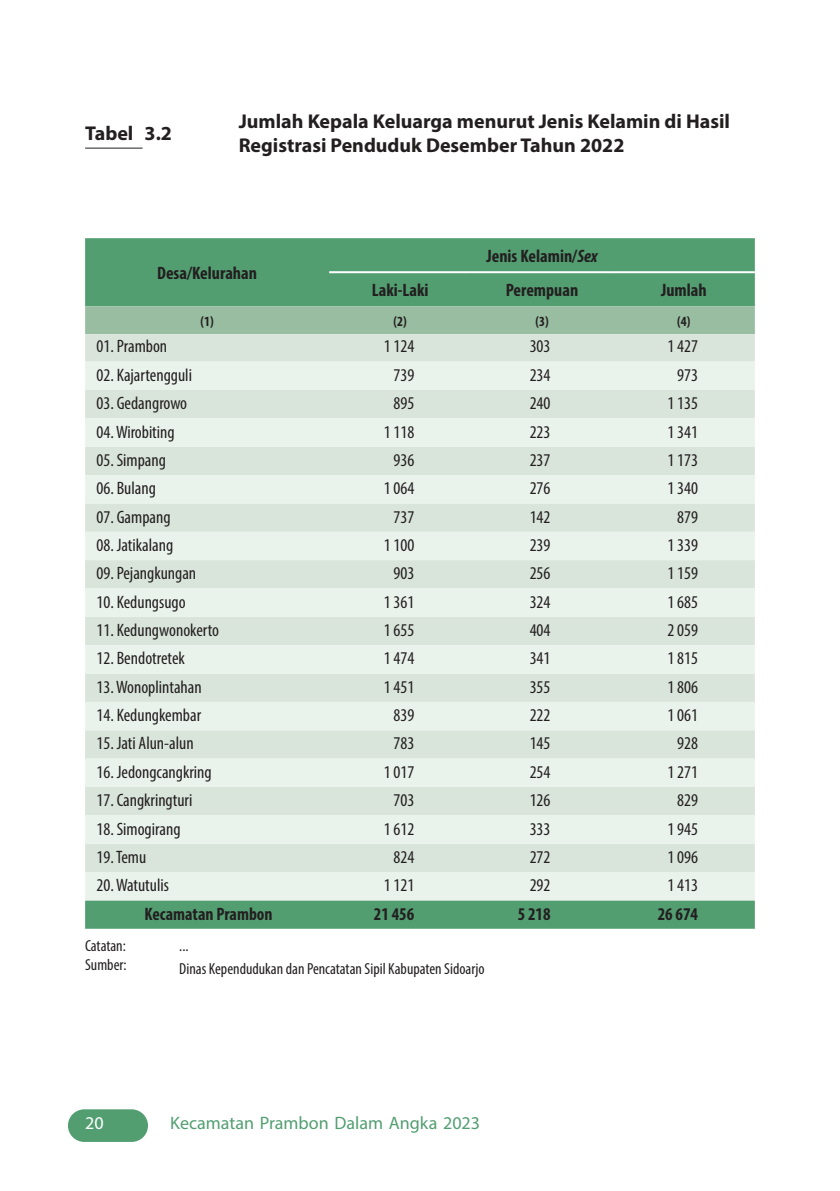
<style>
.page{position:relative;width:840px;height:1191px;background:#fff}
.page>*{position:absolute;margin:0;border:0;box-sizing:border-box;transform-origin:0 0}
.kode_GT{font:700 20px/24px "Myriad Pro";color:#231f20}
.stub{font:condensed 18px "Myriad Pro";color:#231f20}
.isi_tabel{font:condensed 18px "Myriad Pro";color:#231f20}
.judul_kolom{font:700 condensed 18px "Myriad Pro";color:#231f20}
.t1{font:18px "Myriad Pro";color:#529e71}
.Konten_Total{font:700 condensed 18px "Myriad Pro";color:#231f20}
.t2{font:18px "Myriad Pro";color:#fff}
.sumber_catatan{font:condensed 16px "Myriad Pro";color:#231f20}
.Nomor_Kolom{font:700 condensed 14px "Myriad Pro";color:#231f20}
.s1{font-style:italic}
</style>
<div class="page">
<div style="left:68px;top:1109px;width:80px;height:33px;background:#529e71;border-radius:16px"></div>
<div style="left:85px;top:238px;width:669px;height:690px;background:#529e71"></div>
<div style="left:85px;top:306px;width:669px;height:28px;background:#98bda1"></div>
<div style="left:85px;top:334px;width:669px;height:27px;background:#d9e5da"></div>
<svg style="left:85px;top:361px;width:669px;height:539px;background:#e2ebe3"></svg>
<hr style="left:329px;top:271px;width:142px;height:2px;background:#fff">
<hr style="left:471px;top:271px;width:141px;height:2px;background:#fff">
<hr style="left:612px;top:271px;width:142px;height:2px;background:#fff">
<hr style="left:85px;top:148px;width:57px;height:1px;background:#231f20">
<p class="kode_GT" style="left:85px;top:121px;width:50px">Tabel</p>
<p class="kode_GT" style="left:144px;top:121px;width:29px">3.2</p>
<p class="kode_GT" style="left:238px;top:109px;width:492px">Jumlah Kepala Keluarga menurut Jenis Kelamin di Hasil<br>Registrasi Penduduk Desember Tahun 2022</p>
<p class="judul_kolom" style="left:157px;top:262px;width:101px">Desa/Kelurahan</p>
<p class="judul_kolom" style="left:486px;top:245px;width:112px">Jenis Kelamin/<span class="s1">Sex</span></p>
<p class="judul_kolom" style="left:371px;top:279px;width:58px">Laki-Laki</p>
<p class="judul_kolom" style="left:505px;top:279px;width:74px">Perempuan</p>
<p class="judul_kolom" style="left:660px;top:279px;width:47px">Jumlah</p>
<p class="Nomor_Kolom" style="left:200px;top:312px;width:15px">(1)</p>
<p class="Nomor_Kolom" style="left:393px;top:312px;width:15px">(2)</p>
<p class="Nomor_Kolom" style="left:535px;top:312px;width:15px">(3)</p>
<p class="Nomor_Kolom" style="left:677px;top:312px;width:15px">(4)</p>
<p class="stub" style="left:96px;top:335px;width:72px">01. Prambon</p>
<p class="isi_tabel" style="left:383px;top:335px;width:32px">1 124</p>
<p class="isi_tabel" style="left:529px;top:335px;width:22px">303</p>
<p class="isi_tabel" style="left:667px;top:335px;width:32px">1 427</p>
<p class="stub" style="left:96px;top:364px;width:97px">02. Kajartengguli</p>
<p class="isi_tabel" style="left:393px;top:364px;width:22px">739</p>
<p class="isi_tabel" style="left:529px;top:364px;width:22px">234</p>
<p class="isi_tabel" style="left:677px;top:364px;width:22px">973</p>
<p class="stub" style="left:96px;top:392px;width:92px">03. Gedangrowo</p>
<p class="isi_tabel" style="left:393px;top:392px;width:22px">895</p>
<p class="isi_tabel" style="left:529px;top:392px;width:22px">240</p>
<p class="isi_tabel" style="left:667px;top:392px;width:32px">1 135</p>
<p class="stub" style="left:96px;top:421px;width:80px">04. Wirobiting</p>
<p class="isi_tabel" style="left:383px;top:421px;width:32px">1 118</p>
<p class="isi_tabel" style="left:529px;top:421px;width:22px">223</p>
<p class="isi_tabel" style="left:667px;top:421px;width:32px">1 341</p>
<p class="stub" style="left:96px;top:449px;width:71px">05. Simpang</p>
<p class="isi_tabel" style="left:393px;top:449px;width:22px">936</p>
<p class="isi_tabel" style="left:529px;top:449px;width:22px">237</p>
<p class="isi_tabel" style="left:667px;top:449px;width:32px">1 173</p>
<p class="stub" style="left:96px;top:477px;width:61px">06. Bulang</p>
<p class="isi_tabel" style="left:383px;top:477px;width:32px">1 064</p>
<p class="isi_tabel" style="left:529px;top:477px;width:22px">276</p>
<p class="isi_tabel" style="left:667px;top:477px;width:32px">1 340</p>
<p class="stub" style="left:96px;top:506px;width:76px">07. Gampang</p>
<p class="isi_tabel" style="left:393px;top:506px;width:22px">737</p>
<p class="isi_tabel" style="left:529px;top:506px;width:22px">142</p>
<p class="isi_tabel" style="left:677px;top:506px;width:22px">879</p>
<p class="stub" style="left:96px;top:534px;width:78px">08. Jatikalang</p>
<p class="isi_tabel" style="left:383px;top:534px;width:32px">1 100</p>
<p class="isi_tabel" style="left:529px;top:534px;width:22px">239</p>
<p class="isi_tabel" style="left:667px;top:534px;width:32px">1 339</p>
<p class="stub" style="left:96px;top:562px;width:101px">09. Pejangkungan</p>
<p class="isi_tabel" style="left:393px;top:562px;width:22px">903</p>
<p class="isi_tabel" style="left:529px;top:562px;width:22px">256</p>
<p class="isi_tabel" style="left:667px;top:562px;width:32px">1 159</p>
<p class="stub" style="left:96px;top:591px;width:91px">10. Kedungsugo</p>
<p class="isi_tabel" style="left:383px;top:591px;width:32px">1 361</p>
<p class="isi_tabel" style="left:529px;top:591px;width:22px">324</p>
<p class="isi_tabel" style="left:667px;top:591px;width:32px">1 685</p>
<p class="stub" style="left:96px;top:619px;width:124px">11. Kedungwonokerto</p>
<p class="isi_tabel" style="left:383px;top:619px;width:32px">1 655</p>
<p class="isi_tabel" style="left:529px;top:619px;width:22px">404</p>
<p class="isi_tabel" style="left:667px;top:619px;width:32px">2 059</p>
<p class="stub" style="left:96px;top:647px;width:90px">12. Bendotretek</p>
<p class="isi_tabel" style="left:383px;top:647px;width:32px">1 474</p>
<p class="isi_tabel" style="left:529px;top:647px;width:22px">341</p>
<p class="isi_tabel" style="left:667px;top:647px;width:32px">1 815</p>
<p class="stub" style="left:96px;top:676px;width:107px">13. Wonoplintahan</p>
<p class="isi_tabel" style="left:383px;top:676px;width:32px">1 451</p>
<p class="isi_tabel" style="left:529px;top:676px;width:22px">355</p>
<p class="isi_tabel" style="left:667px;top:676px;width:32px">1 806</p>
<p class="stub" style="left:96px;top:704px;width:106px">14. Kedungkembar</p>
<p class="isi_tabel" style="left:393px;top:704px;width:22px">839</p>
<p class="isi_tabel" style="left:529px;top:704px;width:22px">222</p>
<p class="isi_tabel" style="left:667px;top:704px;width:32px">1 061</p>
<p class="stub" style="left:96px;top:732px;width:99px">15. Jati Alun-alun</p>
<p class="isi_tabel" style="left:393px;top:732px;width:22px">783</p>
<p class="isi_tabel" style="left:529px;top:732px;width:22px">145</p>
<p class="isi_tabel" style="left:677px;top:732px;width:22px">928</p>
<p class="stub" style="left:96px;top:761px;width:117px">16. Jedongcangkring</p>
<p class="isi_tabel" style="left:383px;top:761px;width:32px">1 017</p>
<p class="isi_tabel" style="left:529px;top:761px;width:22px">254</p>
<p class="isi_tabel" style="left:667px;top:761px;width:32px">1 271</p>
<p class="stub" style="left:96px;top:789px;width:97px">17. Cangkringturi</p>
<p class="isi_tabel" style="left:393px;top:789px;width:22px">703</p>
<p class="isi_tabel" style="left:529px;top:789px;width:22px">126</p>
<p class="isi_tabel" style="left:677px;top:789px;width:22px">829</p>
<p class="stub" style="left:96px;top:817px;width:85px">18. Simogirang</p>
<p class="isi_tabel" style="left:383px;top:817px;width:32px">1 612</p>
<p class="isi_tabel" style="left:529px;top:817px;width:22px">333</p>
<p class="isi_tabel" style="left:667px;top:817px;width:32px">1 945</p>
<p class="stub" style="left:96px;top:846px;width:51px">19. Temu</p>
<p class="isi_tabel" style="left:393px;top:846px;width:22px">824</p>
<p class="isi_tabel" style="left:529px;top:846px;width:22px">272</p>
<p class="isi_tabel" style="left:667px;top:846px;width:32px">1 096</p>
<p class="stub" style="left:96px;top:874px;width:74px">20. Watutulis</p>
<p class="isi_tabel" style="left:383px;top:874px;width:32px">1 121</p>
<p class="isi_tabel" style="left:529px;top:874px;width:22px">292</p>
<p class="isi_tabel" style="left:667px;top:874px;width:32px">1 413</p>
<p class="Konten_Total" style="left:144px;top:902px;width:129px">Kecamatan Prambon</p>
<p class="Konten_Total" style="left:374px;top:902px;width:42px">21 456</p>
<p class="Konten_Total" style="left:517px;top:902px;width:34px">5 218</p>
<p class="Konten_Total" style="left:657px;top:902px;width:42px">26 674</p>
<p class="sumber_catatan" style="left:85px;top:936px;width:42px">Catatan:</p>
<p class="sumber_catatan" style="left:179px;top:936px;width:11px">...</p>
<p class="sumber_catatan" style="left:85px;top:955px;width:43px">Sumber:</p>
<p class="sumber_catatan" style="left:179px;top:959px;width:306px">Dinas Kependudukan dan Pencatatan Sipil Kabupaten Sidoarjo</p>
<p class="t2" style="left:85px;top:1112px;width:20px">20</p>
<p class="t1" style="left:170px;top:1112px;width:311px">Kecamatan Prambon Dalam Angka 2023</p>
</div>
